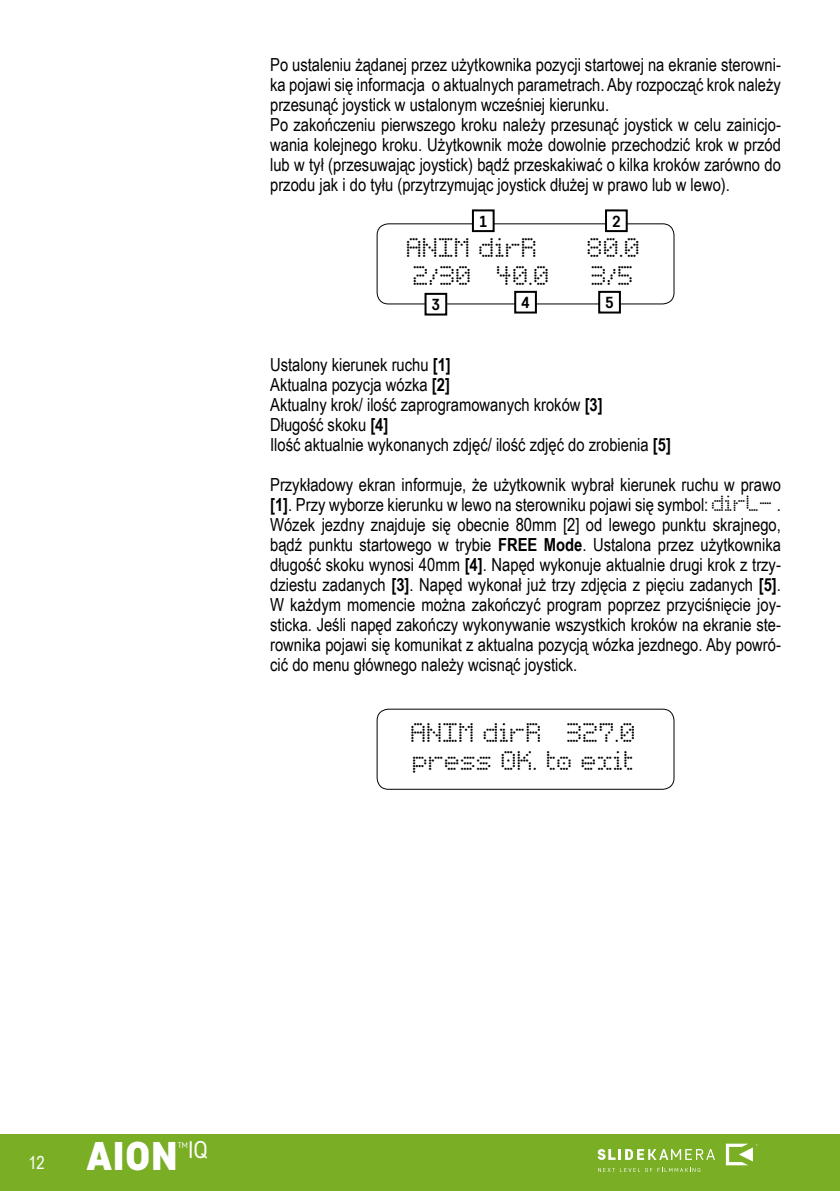
<style>
.page{position:relative;width:840px;height:1191px;background:#fff}
.page>*{position:absolute;margin:0;border:0;box-sizing:border-box;transform-origin:0 0}
.t1{font:900 40px "Core Sans D75";color:#fff}
.t2{font:24px "Core Sans D35";color:#fff}
.t3{font:22px/28px "Basicdots";color:#000}
.t4{font:18px/20px "Arial Narrow";color:#000}
.t5{font:18px "Arial Narrow";color:#fff}
.t6{font:700 16px "Core Sans D55";color:#000}
.t7{font:8px "Core Sans D35";color:#fff}
.s1{font-weight:700}
.s2{font-family:"Basicdots"}
</style>
<div class="page">
<div style="left:0;top:1134px;width:839px;height:57px;background:#79ae25"></div>
<svg style="left:598px;top:1167px;width:102px;height:5px"></svg>
<svg style="left:725px;top:1143px;width:32px;height:22px"></svg>
<svg style="left:597px;top:1149px;width:117px;height:10px"></svg>
<div style="left:376px;top:224px;width:298px;height:80px;border:1px solid #000;border-radius:11px"></div>
<div style="left:605px;top:210px;width:21px;height:21px;background:#fff"></div>
<div style="left:604px;top:209px;width:23px;height:23px;border:2px solid #000"></div>
<div style="left:472px;top:210px;width:21px;height:21px;background:#fff"></div>
<div style="left:471px;top:209px;width:23px;height:23px;border:2px solid #000"></div>
<div style="left:425px;top:294px;width:21px;height:20px;background:#fff"></div>
<div style="left:424px;top:293px;width:23px;height:22px;border:2px solid #000"></div>
<div style="left:515px;top:292px;width:20px;height:20px;background:#fff"></div>
<div style="left:514px;top:291px;width:22px;height:22px;border:2px solid #000"></div>
<div style="left:599px;top:292px;width:20px;height:20px;background:#fff"></div>
<div style="left:598px;top:291px;width:22px;height:22px;border:2px solid #000"></div>
<div style="left:376px;top:709px;width:298px;height:80px;border:1px solid #000;border-radius:11px"></div>
<p class="t4" style="left:270px;top:53px;width:512px">Po ustaleniu żądanej przez użytkownika pozycji startowej na ekranie sterowni&shy;ka pojawi się informacja o aktualnych parametrach. Aby rozpocząć krok należy przesunąć joystick w ustalonym wcześniej kierunku.<br>Po zakończeniu pierwszego kroku należy przesunąć joystick w celu zainicjo&shy;wania kolejnego kroku. Użytkownik może dowolnie przechodzić krok w przód lub w tył (przesuwając joystick) bądź przeskakiwać o kilka kroków zarówno do przodu jak i do tyłu (przytrzymując joystick dłużej w prawo lub w lewo).</p>
<p class="t6" style="left:478px;top:210px;width:10px">1</p>
<p class="t6" style="left:611px;top:210px;width:10px">2</p>
<p class="t3" style="left:407px;top:235px;width:133px">ANIM dirR</p>
<p class="t3" style="left:587px;top:235px;width:55px">80.0</p>
<p class="t3" style="left:413px;top:263px;width:138px">2/30 40.0</p>
<p class="t3" style="left:591px;top:263px;width:44px">3/5</p>
<p class="t6" style="left:431px;top:294px;width:10px">3</p>
<p class="t6" style="left:521px;top:292px;width:10px">4</p>
<p class="t6" style="left:605px;top:292px;width:10px">5</p>
<p class="t4" style="left:270px;top:353px;width:402px">Ustalony kierunek ruchu <span class="s1">[1]<br></span>Aktualna pozycja wózka <span class="s1">[2]<br></span>Aktualny krok/ ilość zaprogramowanych kroków <span class="s1">[3]<br></span>Długość skoku <span class="s1">[4]<br></span>Ilość aktualnie wykonanych zdjęć/ ilość zdjęć do zrobienia <span class="s1">[5]</span></p>
<p class="t4" style="left:270px;top:473px;width:512px;text-align:justify">Przykładowy ekran informuje, że użytkownik wybrał kierunek ruchu w prawo <span class="s1">[1]</span>. Przy wyborze kierunku w lewo na sterowniku pojawi się symbol: <span class="s2">dirL-</span> .<br>Wózek jezdny znajduje się obecnie 80mm [2] od lewego punktu skrajnego, bądź punktu startowego w trybie <span class="s1">FREE Mode</span>. Ustalona przez użytkownika długość skoku wynosi 40mm <span class="s1">[4]</span>. Napęd wykonuje aktualnie drugi krok z trzy&shy;dziestu zadanych <span class="s1">[3]</span>. Napęd wykonał już trzy zdjęcia z pięciu zadanych <span class="s1">[5]</span>.<br>W każdym momencie można zakończyć program poprzez przyciśnięcie joy&shy;sticka. Jeśli napęd zakończy wykonywanie wszystkich kroków na ekranie ste&shy;rownika pojawi się komunikat z aktualna pozycją wózka jezdnego. Aby powró&shy;cić do menu głównego należy wcisnąć joystick.</p>
<p class="t3" style="left:411px;top:720px;width:227px">ANIM dirR 327.0 press OK. to exit</p>
<p class="t5" style="left:28px;top:1149px;width:18px">12</p>
<h1 class="t1" style="left:86px;top:1129px;width:93px">AION</h1>
<p class="t7" style="left:178px;top:1140px;width:12px">TM</p>
<h2 class="t2" style="left:188px;top:1134px;width:21px">IQ</h2>
</div>
